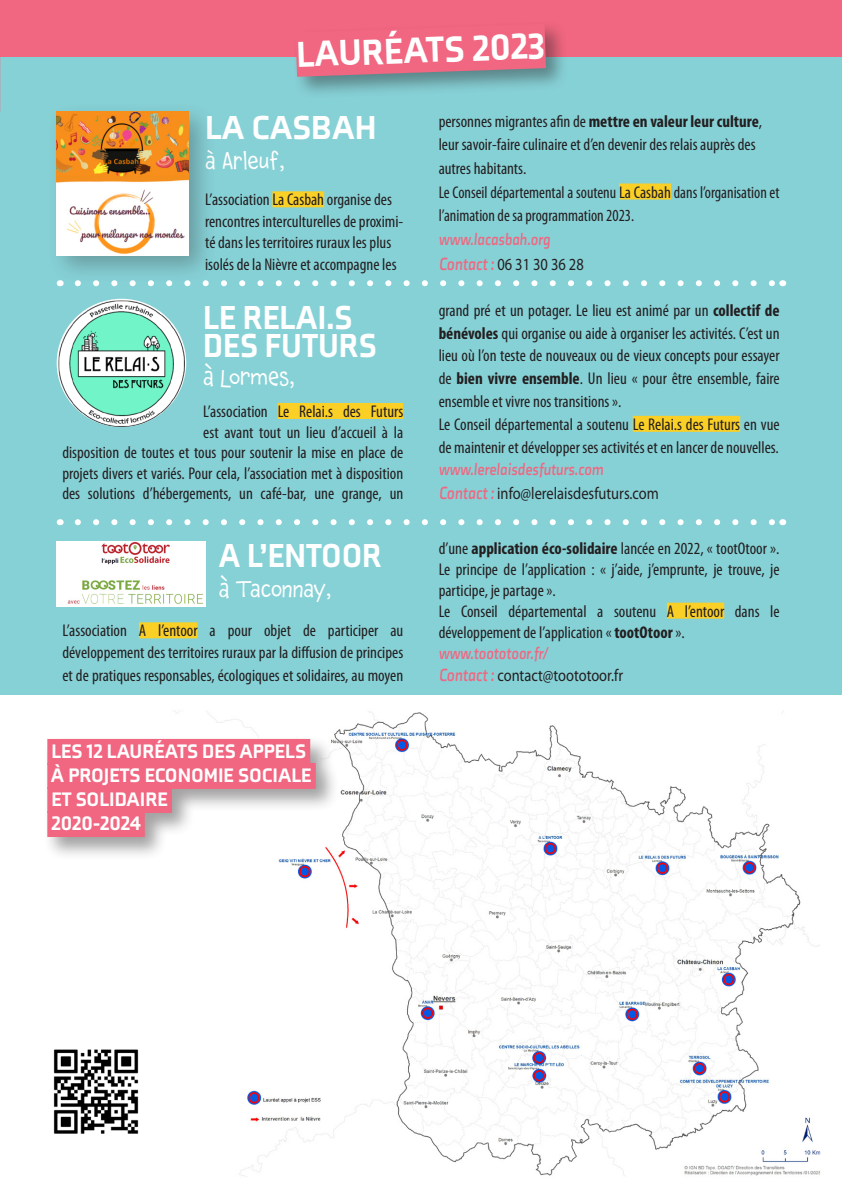
<style>
.page{position:relative;width:842px;height:1191px;background:#86d1d6}
.page>*{position:absolute;margin:0;border:0;box-sizing:border-box;transform-origin:0 0}
.t1{font:900 37px "Axia";color:#fff}
.t2{font:900 34px/28.2px "Axia";color:#fff;scale:.96 1}
.t3{font:900 34px "Axia";color:#fff;scale:.95 1}
.t4{font:900 34px "Axia";color:#fff}
.t5{font:24px "Chaloops";color:#fff}
.t6{font:24px "Chaloops";letter-spacing:-.025em;color:#fff}
.t7{font:900 20px/24px "Axia";color:#fff}
.t8{font:condensed 17px/22.8px "Myriad Pro";color:#231f20}
.t9{font:condensed 17px/23.6px "Myriad Pro";color:#231f20;scale:.95 1}
.t10{font:17px "Myriad Pro";color:#231f20;scale:.85 1}
.t11{font:italic 700 17px "Axia";color:#f16680;scale:.85 1}
.s1{font-weight:700}
.s2{font-family:"Axia";font-weight:700;font-style:italic;font-size:18px;color:#f16680}
</style>
<div class="page">
<div style="left:0;top:0;width:842px;height:57px;background:#f16680"></div>
<div style="left:272px;top:191px;width:52px;height:16px;background:#facf26"></div>
<div style="left:619px;top:183px;width:52px;height:16px;background:#facf26"></div>
<div style="left:278px;top:403px;width:125px;height:16px;background:#facf26"></div>
<div style="left:633px;top:416px;width:107px;height:16px;background:#facf26"></div>
<div style="left:139px;top:622px;width:59px;height:16px;background:#facf26"></div>
<div style="left:667px;top:602px;width:57px;height:16px;background:#facf26"></div>
<div style="left:47px;top:101px;width:170px;height:184px;background:#231f20;opacity:.3"></div>
<img style="left:57px;top:111px;width:131px;height:144px">
<svg style="left:78px;top:280px;width:695px;height:6px"></svg>
<svg style="left:78px;top:519px;width:695px;height:6px"></svg>
<img style="left:57px;top:299px;width:129px;height:128px">
<img style="left:57px;top:541px;width:148px;height:66px">
<svg style="left:296px;top:26px;width:267px;height:67px"></svg>
<div style="left:0;top:696px;width:842px;height:495px;background:#fff"></div>
<img style="left:175px;top:711px;width:646px;height:465px">
<div style="left:43px;top:735px;width:296px;height:125px;background:#231f20;opacity:.42"></div>
<div style="left:47px;top:739px;width:263px;height:26px;background:#f16680"></div>
<div style="left:47px;top:763px;width:269px;height:26px;background:#f16680"></div>
<div style="left:47px;top:787px;width:125px;height:26px;background:#f16680"></div>
<div style="left:47px;top:811px;width:98px;height:26px;background:#f16680"></div>
<img style="left:53px;top:1049px;width:86px;height:85px">
<p class="t1" style="left:295px;top:32px;width:251px;rotate:-2deg">LAURÉATS 2023</p>
<p class="t4" style="left:205px;top:107px;width:173px">LA CASBAH</p>
<p class="t5" style="left:205px;top:141px;width:82px">à Arleuf,</p>
<p class="t8" style="left:205px;top:189px;width:200px;line-height:21.4px">L’association La Casbah organise des rencontres interculturelles de proximi&shy;té dans les territoires ruraux les plus isolés de la Nièvre et accompagne les</p>
<p class="t2" style="left:203px;top:303px;width:182px">LE RELAI.S<br>DES FUTURS</p>
<p class="t5" style="left:203px;top:357px;width:94px">à Lormes,</p>
<p class="t8" style="left:62px;top:401px;width:342px;line-height:20.6px;text-align:right">L’association Le Relai.s des Futurs<br>est avant tout un lieu d’accueil à la<br>disposition de toutes et tous pour soutenir la mise en place de projets divers et variés. Pour cela, l’association met à disposition des solutions d’hébergements, un café-bar, une grange, un</p>
<p class="t3" style="left:219px;top:534px;width:173px">A L’ENTOOR</p>
<p class="t6" style="left:219px;top:569px;width:115px">à Taconnay,</p>
<p class="t8" style="left:62px;top:619px;width:342px;line-height:22.2px;text-align:justify">L’association A l’entoor a pour objet de participer au développement des territoires ruraux par la diffusion de principes et de pratiques responsables, écologiques et solidaires, au moyen</p>
<p class="t7" style="left:51px;top:739px;width:262px">LES 12 LAURÉATS DES APPELS<br>À PROJETS ECONOMIE SOCIALE<br>ET SOLIDAIRE<br>2020-2024</p>
<p class="t8" style="left:439px;top:109px;width:325px;line-height:23.6px">personnes migrantes afin de <span class="s1">mettre en valeur leur culture</span>, leur savoir-faire culinaire et d’en devenir des relais auprès des autres habitants.</p>
<p class="t9" style="left:439px;top:180px;width:360px">Le Conseil départemental a soutenu La Casbah dans l’organisation et l’animation de sa programmation 2023.</p>
<p class="t11" style="left:439px;top:229px;width:133px">www.lacasbah.org</p>
<p class="t10" style="left:439px;top:255px;width:172px"><span class="s2">Contact :</span> 06 31 30 36 28</p>
<p class="t8" style="left:439px;top:299px;width:342px;text-align:justify">grand pré et un potager. Le lieu est animé par un <span class="s1">collectif de bénévoles</span> qui organise ou aide à organiser les activités. C’est un lieu où l’on teste de nouveaux ou de vieux concepts pour essayer de <span class="s1">bien vivre ensemble</span>. Un lieu « pour être ensemble, faire ensemble et vivre nos transitions ».</p>
<p class="t8" style="left:439px;top:412px;width:342px">Le Conseil départemental a soutenu Le Relai.s des Futurs en vue de maintenir et développer ses activités et en lancer de nouvelles.</p>
<p class="t11" style="left:439px;top:459px;width:195px">www.lerelaisdesfuturs.com</p>
<p class="t10" style="left:439px;top:484px;width:261px"><span class="s2">Contact :</span> info@lerelaisdesfuturs.com</p>
<p class="t8" style="left:439px;top:537px;width:342px;line-height:21px;text-align:justify">d’une <span class="s1">application éco-solidaire</span> lancée en 2022, « tootOtoor ».<br>Le principe de l’application : « j’aide, j’emprunte, je trouve, je participe, je partage ».</p>
<p class="t8" style="left:439px;top:600px;width:342px;line-height:21px">Le Conseil départemental a soutenu A l’entoor dans le développement de l’application « <span class="s1">tootOtoor</span> ».</p>
<p class="t11" style="left:439px;top:642px;width:130px">www.toototoor.fr/</p>
<p class="t10" style="left:439px;top:665px;width:219px"><span class="s2">Contact :</span> contact@toototoor.fr</p>
</div>
